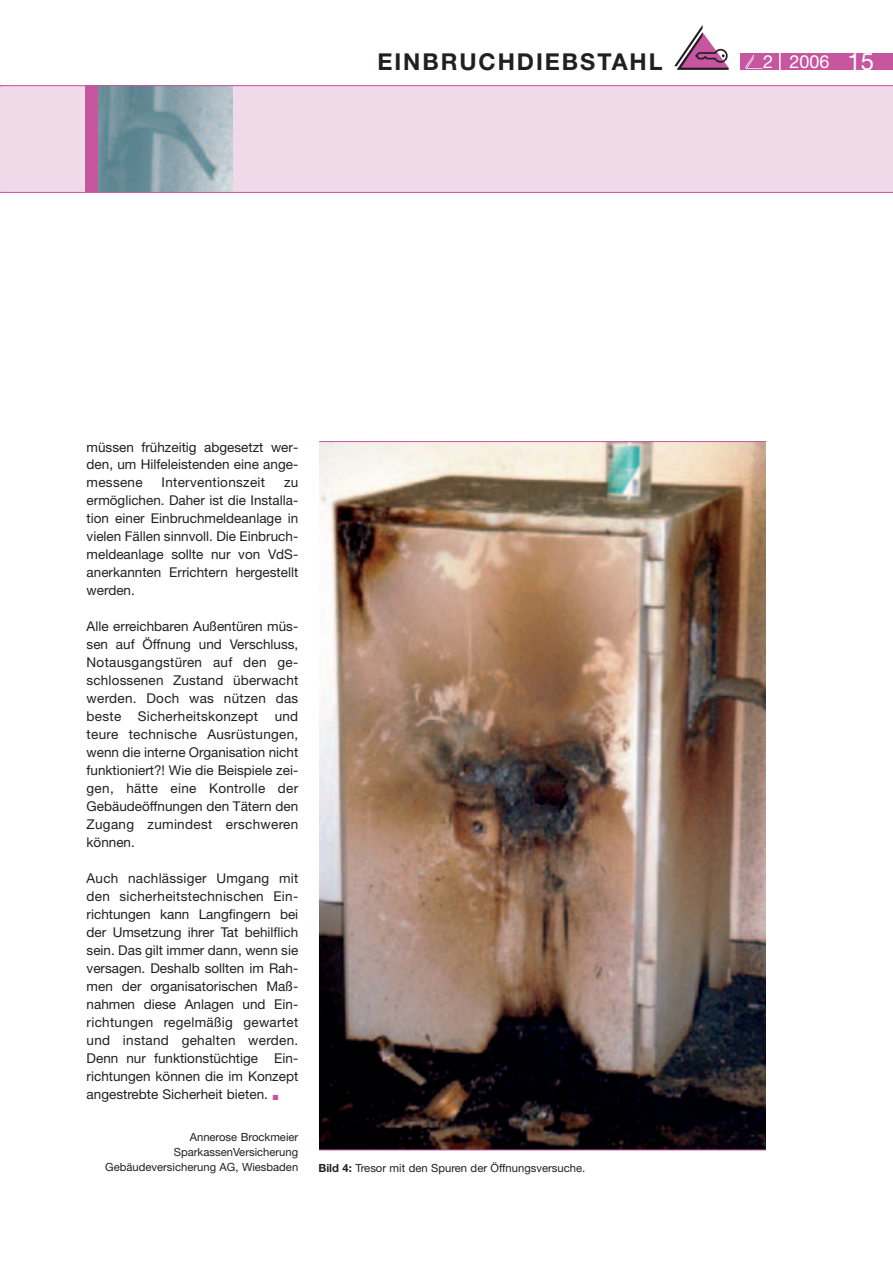
<style>
.page{position:relative;width:893px;height:1263px;background:#fff}
.page>*{position:absolute;margin:0;border:0;box-sizing:border-box;transform-origin:0 0}
.t1{font:700 23.25px "Helvetica Neue";letter-spacing:.085em;color:#231f20}
.t2{font:18px "Helvetica Neue";color:#fff}
.t3{font:13.5px/18px "Helvetica Neue";color:#231f20;text-align:justify}
.t4{font:13.5px "Helvetica Neue";letter-spacing:.02em;color:#231f20}
.t5{font:11.25px/15px "Helvetica Neue";color:#231f20;text-align:right}
.s1{font-size:24px}
.s2{font-weight:700}
</style>
<div class="page">
<svg style="left:674px;top:25px;width:54px;height:45px"></svg>
<div style="left:740px;top:53px;width:152px;height:17px;background:#c656a0"></div>
<svg style="left:745px;top:54px;width:17px;height:15px"></svg>
<div style="left:0;top:86px;width:892px;height:106px;background:#f0d9e9"></div>
<svg style="left:779px;top:53px;width:1px;height:17px"></svg>
<img style="left:319px;top:442px;width:446px;height:708px">
<hr style="left:319px;top:441px;width:446px;height:1px;background:#c656a0">
<hr style="left:319px;top:1150px;width:446px;height:1px;background:#c656a0">
<img style="left:98px;top:86px;width:135px;height:106px">
<div style="left:85px;top:86px;width:13px;height:106px;background:#c656a0"></div>
<hr style="left:0;top:85px;width:892px;height:1px;background:#c656a0">
<hr style="left:0;top:192px;width:892px;height:1px;background:#c656a0">
<h1 class="t1" style="left:377px;top:53px;width:287px">EINBRUCHDIEBSTAHL</h1>
<h2 class="t2" style="left:763px;top:55px;width:113px">2 2006 <span class="s1">15</span></h2>
<p class="t3" style="left:87px;top:439px;width:213px">müssen frühzeitig abgesetzt wer&shy;den, um Hilfeleistenden eine ange&shy;messene</p>
<p class="t4" style="left:161px;top:478px;width:105px">Interventionszeit</p>
<p class="t3" style="left:87px;top:475px;width:213px;text-indent:197px">zu ermöglichen. Daher ist die Installa&shy;tion einer Einbruchmeldeanlage in vielen Fällen sinnvoll. Die Einbruch&shy;meldeanlage sollte nur von VdS&shy;anerkannten Errichtern hergestellt werden.</p>
<p class="t3" style="left:87px;top:619px;width:213px">Alle erreichbaren Außentüren müs&shy;sen auf Öffnung und Verschluss, Notausgangstüren auf den ge&shy;schlossenen Zustand überwacht werden. Doch was nützen das beste Sicherheitskonzept und teure technische Ausrüstungen, wenn die interne Organisation nicht funktioniert?! Wie die Beispiele zei&shy;gen, hätte eine Kontrolle der Gebäudeöffnungen den Tätern den Zugang zumindest erschweren können.</p>
<p class="t3" style="left:87px;top:871px;width:213px">Auch nachlässiger Umgang mit den sicherheitstechnischen Ein&shy;richtungen kann Langfingern bei der Umsetzung ihrer Tat behilflich sein. Das gilt immer dann, wenn sie versagen. Deshalb sollten im Rah&shy;men der organisatorischen Maß&shy;nahmen diese Anlagen und Ein&shy;richtungen regelmäßig gewartet und instand gehalten werden.<br>Denn nur funktionstüchtige Ein&shy;richtungen können die im Konzept angestrebte Sicherheit bieten.</p>
<p class="t5" style="left:105px;top:1131px;width:194px">Annerose Brockmeier<br>SparkassenVersicherung<br>Gebäudeversicherung AG, Wiesbaden</p>
<p class="t5" style="left:318px;top:1161px;width:268px"><span class="s2">Bild 4:</span> Tresor mit den Spuren der Öffnungsversuche.</p>
</div>
